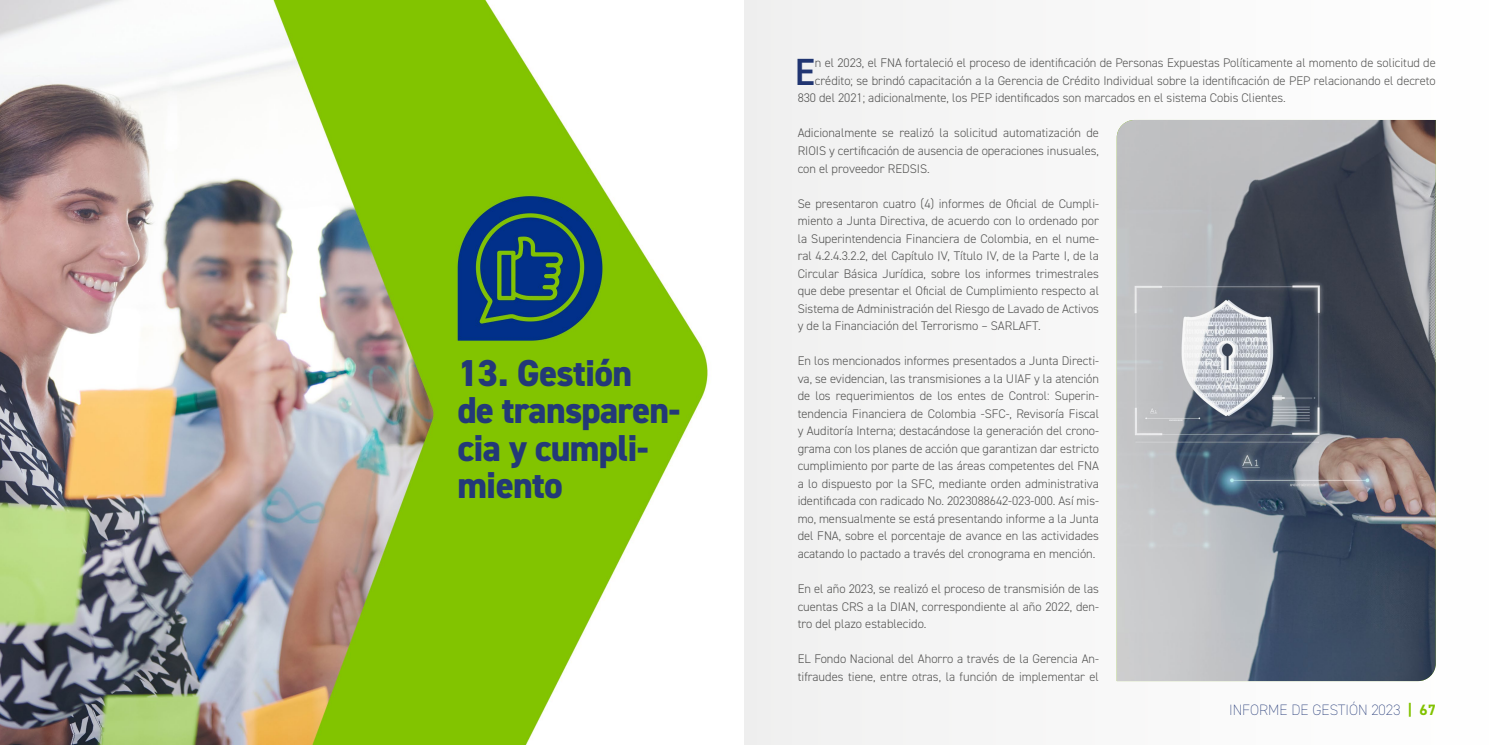
<style>
.page{position:relative;width:1489px;height:745px;background:#fff}
.page>*{position:absolute;margin:0;border:0;box-sizing:border-box;transform-origin:0 0}
.t1{font:600 37.88px "DIN2014";color:#233978}
.t2{font:800 37.5px/37.5px "DIN2014";letter-spacing:-.02em;color:#233978}
.t3{font:200 15px "DIN2014";color:#233978}
.t4{font:300 12.5px/17.5px "DIN2014";color:#575756;text-align:justify}
.s1{font-weight:700;color:#82c300}
</style>
<div class="page">
<img style="left:0;top:0;width:709px;height:744px">
<svg style="left:744px;top:0;width:692px;height:744px"></svg>
<h2 class="t2" style="left:457px;top:354px;width:225px">13. Gestión<br>de transparen&shy;cia y cumpli&shy;miento</h2>
<h1 class="t1" style="left:794px;top:47px;width:22px">E</h1>
<p class="t4" style="left:815px;top:54px;width:622px">n el 2023, el FNA fortaleció el proceso de identificación de Personas Expuestas Políticamente al momento de solicitud de</p>
<p class="t4" style="left:815px;top:72px;width:622px">crédito; se brindó capacitación a la Gerencia de Crédito Individual sobre la identificación de PEP relacionando el decreto</p>
<p class="t4" style="left:797px;top:89px;width:489px">830 del 2021; adicionalmente, los PEP identificados son marcados en el sistema Cobis Clientes.</p>
<p class="t4" style="left:797px;top:124px;width:303px">Adicionalmente se realizó la solicitud automatización de RIOIS y certificación de ausencia de operaciones inusuales, con el proveedor REDSIS.</p>
<p class="t4" style="left:797px;top:194px;width:303px">Se presentaron cuatro (4) informes de Oficial de Cumpli&shy;miento a Junta Directiva, de acuerdo con lo ordenado por la Superintendencia Financiera de Colombia, en el nume&shy;ral 4.2.4.3.2.2, del Capítulo IV, Título IV, de la Parte I, de la Circular Básica Jurídica, sobre los informes trimestrales que debe presentar el Oficial de Cumplimiento respecto al Sistema de Administración del Riesgo de Lavado de Activos y de la Financiación del Terrorismo – SARLAFT.</p>
<p class="t4" style="left:797px;top:352px;width:303px">En los mencionados informes presentados a Junta Directi&shy;va, se evidencian, las transmisiones a la UIAF y la atención de los requerimientos de los entes de Control: Superin&shy;tendencia Financiera de Colombia -SFC-, Revisoría Fiscal y Auditoría Interna; destacándose la generación del crono&shy;grama con los planes de acción que garantizan dar estricto cumplimiento por parte de las áreas competentes del FNA a lo dispuesto por la SFC, mediante orden administrativa identificada con radicado No. 2023088642-023-000. Así mis&shy;mo, mensualmente se está presentando informe a la Junta del FNA, sobre el porcentaje de avance en las actividades acatando lo pactado a través del cronograma en mención.</p>
<p class="t4" style="left:797px;top:579px;width:303px">En el año 2023, se realizó el proceso de transmisión de las cuentas CRS a la DIAN, correspondiente al año 2022, den&shy;tro del plazo establecido.</p>
<p class="t4" style="left:797px;top:649px;width:303px">EL Fondo Nacional del Ahorro a través de la Gerencia An&shy;tifraudes tiene, entre otras, la función de implementar el</p>
<p class="t3" style="left:1228px;top:700px;width:208px">INFORME DE GESTIÓN 2023 <span class="s1">| 67</span></p>
</div>
